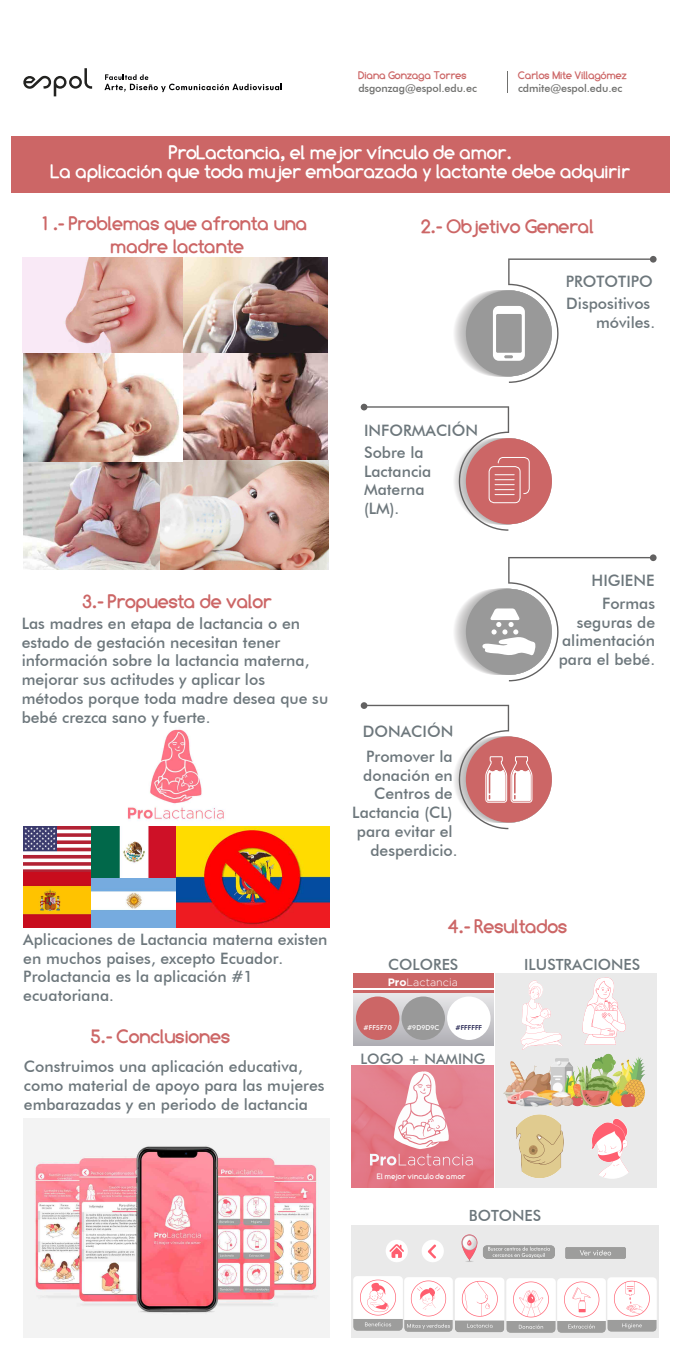
<style>
.page{position:relative;width:681px;height:1361px;background:#fff}
.page>*{position:absolute;margin:0;border:0;box-sizing:border-box;transform-origin:0 0}
.t1{font:700 19.2px/23px "Comfortaa";color:#c66;text-align:center}
.t2{font:700 19.2px "Comfortaa";color:#fff}
.t3{font:500 15.76px/18.9px "Futura BT";color:#6d777c}
.t4{font:500 15.4px "Futura BT";color:#6d777c}
.t5{font:500 14.4px "Futura BT";color:#6d777c}
.t6{font:500 10.8px "Futura BT";letter-spacing:-.01em;color:#70706e}
.t7{font:700 10.8px "Comfortaa";color:#c66}
.t8{font:300 10.76px "Gotham";letter-spacing:.005em;color:#fff}
.t9{font:700 7.72px "Comfortaa";letter-spacing:.05em;color:#fdfdfd}
.t10{font:500 6.72px "Futura BT";letter-spacing:.005em;color:#fff}
.t11{font:500 6.72px "Futura BT";letter-spacing:.005em;color:#171746}
.s1{font-weight:700}
</style>
<div class="page">
<div style="left:11px;top:136px;width:658px;height:57px;background:#c66"></div>
<svg style="left:23px;top:68px;width:69px;height:28px"></svg>
<svg style="left:104px;top:74px;width:178px;height:18px"></svg>
<img style="left:182px;top:257px;width:146px;height:96px">
<img style="left:23px;top:257px;width:159px;height:204px">
<img style="left:145px;top:353px;width:183px;height:108px">
<img style="left:160px;top:461px;width:168px;height:108px">
<img style="left:23px;top:461px;width:137px;height:108px">
<div style="left:465px;top:438px;width:86px;height:86px;background:#c66;border-radius:50%"></div>
<svg style="left:360px;top:404px;width:170px;height:127px"></svg>
<div style="left:465px;top:290px;width:86px;height:86px;background:#999;border-radius:50%"></div>
<svg style="left:492px;top:256px;width:164px;height:127px"></svg>
<div style="left:465px;top:589px;width:86px;height:86px;background:#999;border-radius:50%"></div>
<svg style="left:482px;top:554px;width:174px;height:127px"></svg>
<div style="left:465px;top:736px;width:86px;height:86px;background:#c66;border-radius:50%"></div>
<svg style="left:360px;top:702px;width:172px;height:127px"></svg>
<svg style="left:352px;top:1065px;width:141px;height:122px;background:#e68e9a"></svg>
<div style="left:494px;top:973px;width:162px;height:214px;background:#eaeaea"></div>
<img style="left:521px;top:980px;width:42px;height:67px">
<img style="left:547px;top:977px;width:79px;height:68px">
<img style="left:503px;top:1047px;width:142px;height:61px">
<img style="left:516px;top:1114px;width:48px;height:64px">
<img style="left:591px;top:1118px;width:38px;height:61px">
<svg style="left:353px;top:992px;width:140px;height:53px;background:#cac4c7"></svg>
<div style="left:356px;top:996px;width:43px;height:44px;background:#c66;border-radius:50%"></div>
<div style="left:447px;top:996px;width:43px;height:44px;background:#fff;border-radius:50%"></div>
<div style="left:401px;top:996px;width:44px;height:44px;background:#999;border-radius:50%"></div>
<div style="left:353px;top:973px;width:140px;height:19px;background:#c66"></div>
<hr style="left:352px;top:988px;width:142px;height:1px;background:#fff">
<div style="left:351px;top:1225px;width:307px;height:112px;background:#eaeaea"></div>
<img style="left:386px;top:1240px;width:22px;height:22px">
<img style="left:422px;top:1240px;width:22px;height:22px">
<img style="left:565px;top:1247px;width:61px;height:12px">
<img style="left:607px;top:1277px;width:48px;height:54px">
<img style="left:455px;top:1278px;width:49px;height:54px">
<img style="left:557px;top:1278px;width:48px;height:54px">
<img style="left:506px;top:1278px;width:48px;height:54px">
<img style="left:404px;top:1277px;width:48px;height:54px">
<img style="left:354px;top:1276px;width:48px;height:54px">
<img style="left:461px;top:1234px;width:17px;height:28px">
<img style="left:483px;top:1245px;width:72px;height:14px">
<img style="left:23px;top:1119px;width:306px;height:218px">
<img style="left:24px;top:827px;width:68px;height:45px">
<img style="left:24px;top:872px;width:68px;height:55px">
<img style="left:92px;top:877px;width:84px;height:50px">
<img style="left:92px;top:826px;width:84px;height:51px">
<img style="left:176px;top:826px;width:153px;height:101px">
<img style="left:127px;top:729px;width:97px;height:92px">
<p class="t7" style="left:358px;top:69px;width:110px">Diana Gonzaga Torres</p>
<p class="t6" style="left:358px;top:81px;width:120px">dsgonzag@espol.edu.ec</p>
<p class="t7" style="left:518px;top:69px;width:110px">Carlos Mite Villagómez</p>
<p class="t6" style="left:518px;top:81px;width:106px">cdmite@espol.edu.ec</p>
<p class="t2" style="left:169px;top:141px;width:344px">ProLactancia, el mejor vínculo de amor.</p>
<p class="t2" style="left:51px;top:160px;width:580px">La aplicación que toda mujer embarazada y lactante debe adquirir</p>
<p class="t1" style="left:43px;top:211px;width:266px">1 .- Problemas que afronta una madre lactante</p>
<p class="t1" style="left:421px;top:215px;width:174px">2.- Objetivo General</p>
<p class="t3" style="left:565px;top:271px;width:88px">PROTOTIPO</p>
<p class="t3" style="left:596px;top:293px;width:60px;text-indent:-30px">Dispositivos móviles.</p>
<p class="t1" style="left:83px;top:590px;width:190px">3.- Propuesta de valor</p>
<p class="t3" style="left:22px;top:613px;width:308px">Las madres en etapa de lactancia o en estado de gestación necesitan tener información sobre la lactancia materna, mejorar sus actitudes y aplicar los métodos porque toda madre desea que su bebé crezca sano y fuerte.</p>
<p class="t3" style="left:23px;top:929px;width:305px">Aplicaciones de Lactancia materna existen en muchos paises, excepto Ecuador.<br>Prolactancia es la aplicación #1 ecuatoriana.</p>
<p class="t1" style="left:91px;top:1025px;width:140px">5.- Conclusiones</p>
<p class="t3" style="left:24px;top:1057px;width:302px">Construimos una aplicación educativa, como material de apoyo para las mujeres embarazadas y en periodo de lactancia</p>
<p class="t3" style="left:364px;top:421px;width:115px">INFORMACIÓN</p>
<p class="t3" style="left:364px;top:442px;width:69px">Sobre la<br>Lactancia<br>Materna (LM).</p>
<p class="t3" style="left:363px;top:719px;width:92px;line-height:24.8px">DONACIÓN<br>Promover la</p>
<p class="t3" style="left:363px;top:765px;width:91px">donación en</p>
<p class="t3" style="left:374px;top:784px;width:80px">Centros de</p>
<p class="t3" style="left:352px;top:803px;width:102px">Lactancia (CL)</p>
<p class="t3" style="left:357px;top:822px;width:97px">para evitar el</p>
<p class="t3" style="left:370px;top:841px;width:88px">desperdicio.</p>
<p class="t3" style="left:591px;top:568px;width:65px;line-height:22.9px;text-align:right">HIGIENE<br>Formas</p>
<p class="t3" style="left:558px;top:612px;width:98px;text-align:justify;text-indent:18px">seguras de alimentación para el bebé.</p>
<p class="t1" style="left:448px;top:914px;width:120px">4.- Resultados</p>
<p class="t4" style="left:388px;top:954px;width:72px">COLORES</p>
<p class="t8" style="left:387px;top:976px;width:72px"><span class="s1">Pro</span>Lactancia</p>
<p class="t10" style="left:363px;top:1023px;width:30px">#FF5F70</p>
<p class="t10" style="left:407px;top:1023px;width:34px">#9D9D9C</p>
<p class="t11" style="left:455px;top:1024px;width:28px">#FFFFFF</p>
<p class="t5" style="left:360px;top:1049px;width:126px">LOGO + NAMING</p>
<p class="t4" style="left:524px;top:954px;width:117px">ILUSTRACIONES</p>
<p class="t9" style="left:377px;top:1172px;width:90px">El mejor vinculo de amor</p>
<p class="t4" style="left:468px;top:1206px;width:74px">BOTONES</p>
</div>
